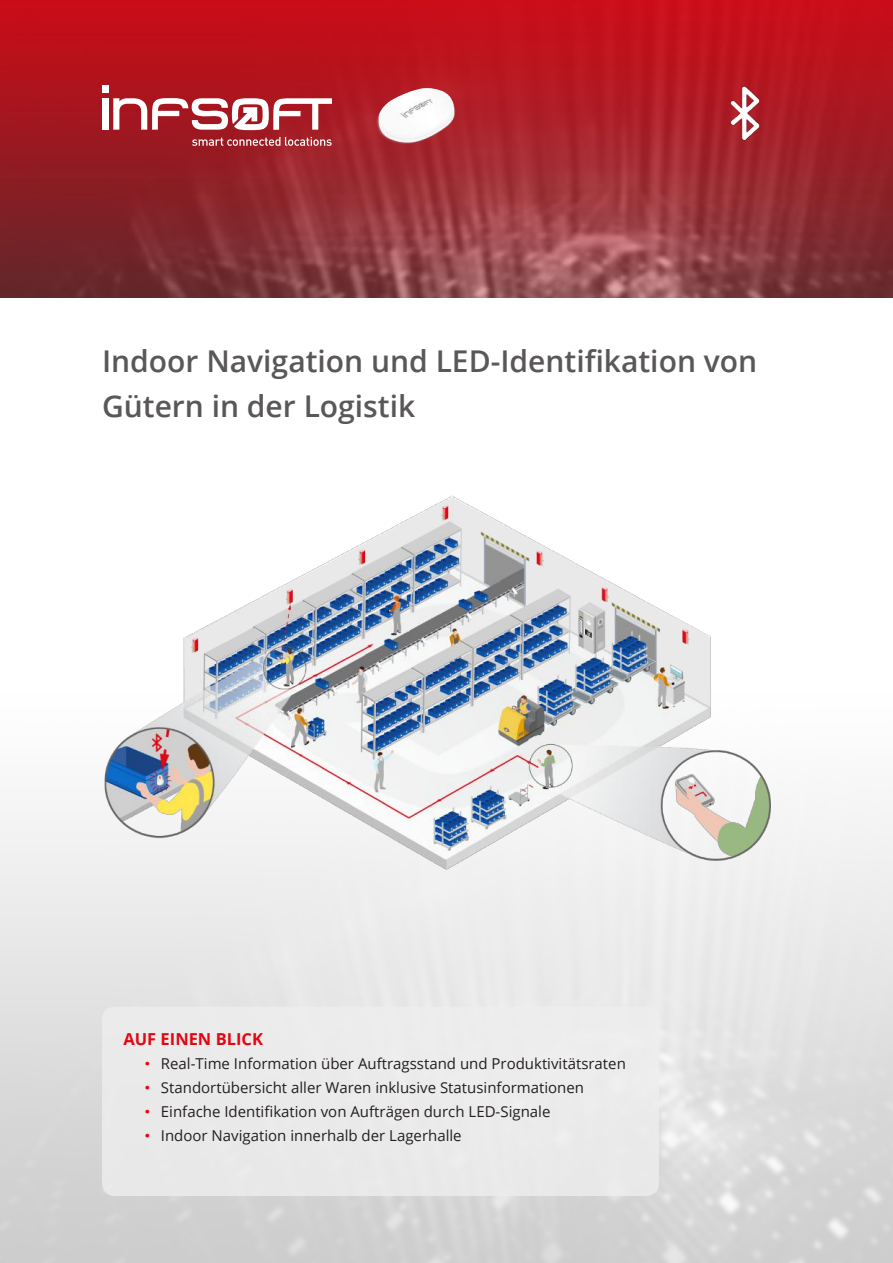
<style>
.page{position:relative;width:893px;height:1263px;background:#fff}
.page>*{position:absolute;margin:0;border:0;box-sizing:border-box;transform-origin:0 0}
.t1{font:600 30px/45px "Open Sans";color:#5a5758}
.t2{font:700 16.5px "Open Sans";color:#e30613}
.t3{font:15px "Open Sans";color:#241f1f}
.s1{font-family:"Arial";color:#e30613}
</style>
<div class="page">
<img style="left:0;top:0;width:893px;height:298px">
<div style="left:102px;top:98px;width:6px;height:32px;background:#fff"></div>
<div style="left:102px;top:85px;width:6px;height:8px;background:#fff"></div>
<svg style="left:113px;top:98px;width:219px;height:32px"></svg>
<svg style="left:192px;top:137px;width:140px;height:9px"></svg>
<div style="left:102px;top:1006px;width:557px;height:190px;background:#eee;border-radius:13px"></div>
<img style="left:102px;top:495px;width:672px;height:410px">
<img style="left:374px;top:83px;width:90px;height:63px">
<img style="left:716px;top:84px;width:58px;height:58px">
<h1 class="t1" style="left:102px;top:338px;width:657px">Indoor Navigation und LED-Identifikation von<br>Gütern in der Logistik</h1>
<p class="t2" style="left:123px;top:1027px;width:141px">AUF EINEN BLICK</p>
<p class="t3" style="left:145px;top:1053px;width:483px"><span class="s1">•</span> Real-Time Information über Auftragsstand und Produktivitätsraten</p>
<p class="t3" style="left:145px;top:1077px;width:441px"><span class="s1">•</span> Standortübersicht aller Waren inklusive Statusinformationen</p>
<p class="t3" style="left:145px;top:1101px;width:407px"><span class="s1">•</span> Einfache Identifikation von Aufträgen durch LED-Signale</p>
<p class="t3" style="left:145px;top:1125px;width:318px"><span class="s1">•</span> Indoor Navigation innerhalb der Lagerhalle</p>
</div>
